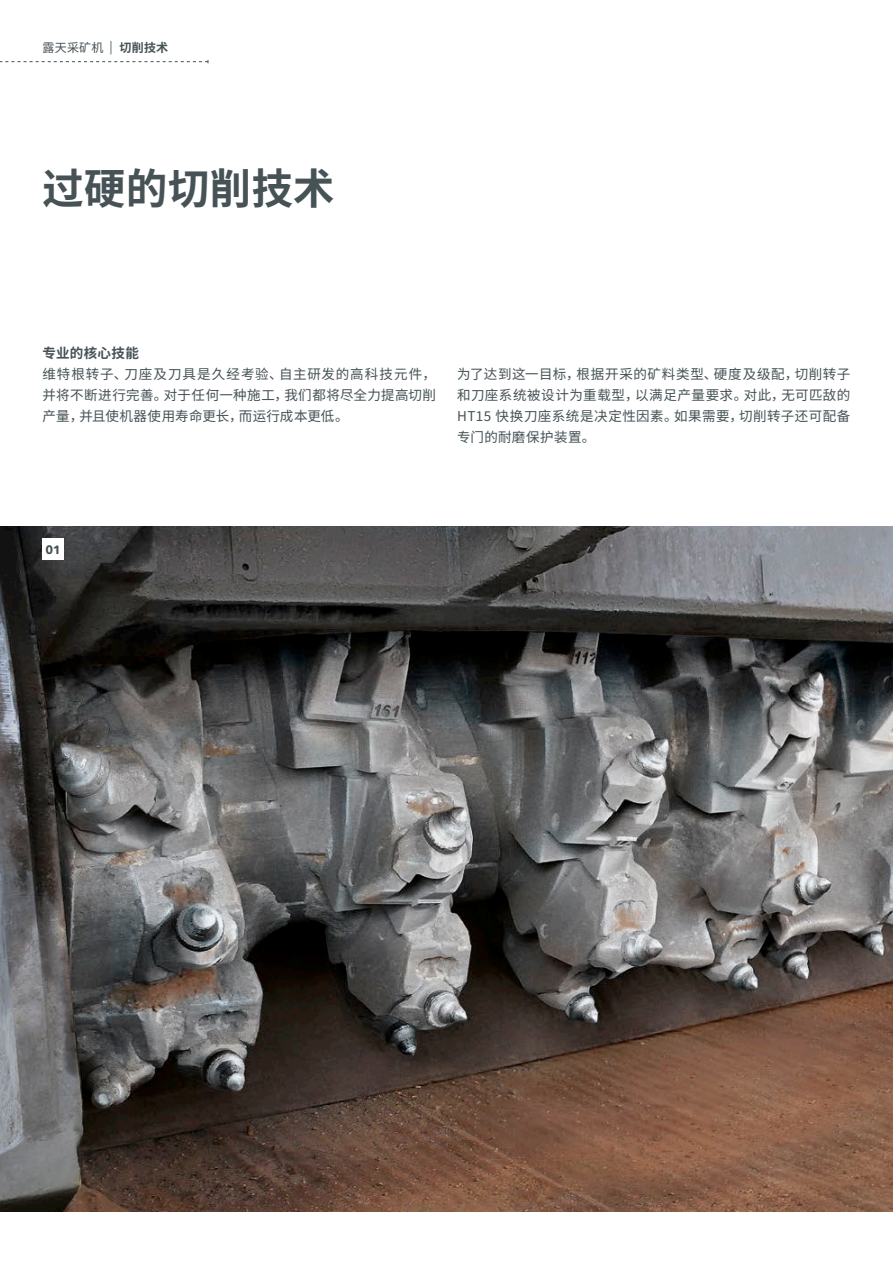
<style>
.page{position:relative;width:893px;height:1263px;background:#fff}
.page>*{position:absolute;margin:0;border:0;box-sizing:border-box;transform-origin:0 0}
.t1{font:700 42px "Source Han Sans SC";letter-spacing:.015em;color:#465256}
.t2{font:13.5px/21px "Source Han Sans SC";letter-spacing:.03em;color:#465256;text-align:justify}
.t3{font:700 13.5px "Source Han Sans SC";letter-spacing:.025em;color:#465256}
.t4{font:12px "Source Han Sans SC";letter-spacing:.02em;color:#465256}
.t5{font:700 12px "Avenir Next LT Pro";color:#465256}
.s1{font-weight:700}
</style>
<div class="page">
<svg style="left:0;top:60px;width:209px;height:3px"></svg>
<img style="left:0;top:526px;width:893px;height:686px">
<div style="left:43px;top:539px;width:21px;height:21px;background:#fff"></div>
<p class="t4" style="left:43px;top:41px;width:127px">露天采矿机 | <span class="s1">切削技术</span></p>
<h1 class="t1" style="left:43px;top:165px;width:293px">过硬的切削技术</h1>
<p class="t3" style="left:43px;top:346px;width:98px">专业的核心技能</p>
<p class="t2" style="left:43px;top:364px;width:395px">维特根转子、刀座及刀具是久经考验、自主研发的高科技元件，并将不断进行完善。对于任何一种施工，我们都将尽全力提高切削产量，并且使机器使用寿命更长，而运行成本更低。</p>
<p class="t2" style="left:457px;top:364px;width:395px">为了达到这一目标，根据开采的矿料类型、硬度及级配，切削转子和刀座系统被设计为重载型，以满足产量要求。对此，无可匹敌的HT15 快换刀座系统是决定性因素。如果需要，切削转子还可配备专门的耐磨保护装置。</p>
<p class="t5" style="left:45px;top:542px;width:17px">01</p>
</div>
